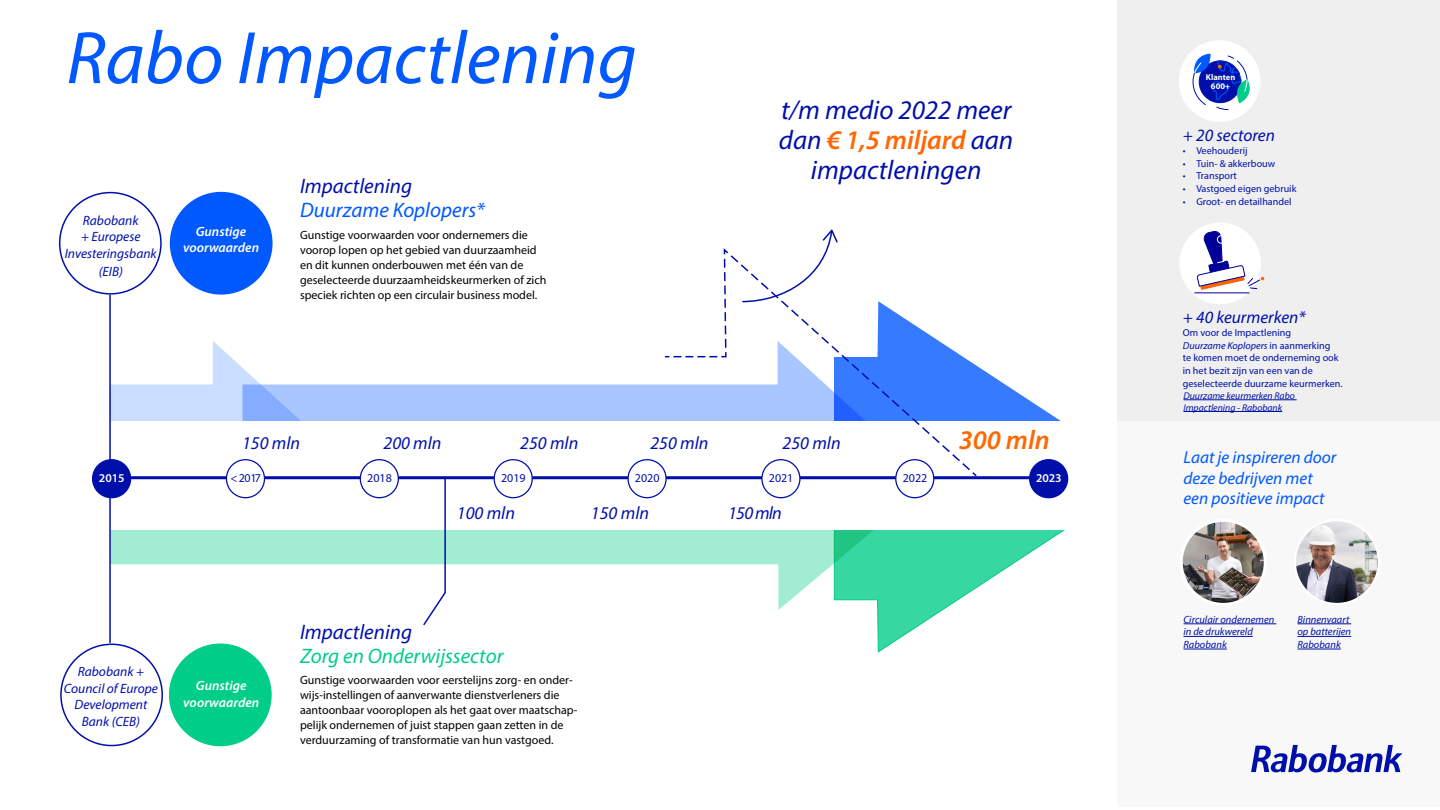
<style>
.page{position:relative;width:1440px;height:810px;background:#fff}
.page>*{position:absolute;margin:0;border:0;box-sizing:border-box;transform-origin:0 0}
.t1{font:italic 75px "Myriad Pro";color:#0058ff}
.t2{font:italic 27px/30px "Myriad Pro";color:#000faa;text-align:center}
.t3{font:italic 600 27px "Myriad Pro";color:#ff6700}
.t4{font:italic 21px/24px "Myriad Pro";color:#00cd87}
.t5{font:italic 21px/24px "Myriad Pro";color:#0058ff}
.t6{font:italic 18px "Myriad Pro";color:#000faa}
.t7{font:italic 17.25px/20.7px "Myriad Pro";color:#0058ff}
.t8{font:italic 17.25px "Myriad Pro";color:#000faa}
.t9{font:italic 13.5px/16.5px "Myriad Pro";color:#000faa;text-align:center}
.t10{font:italic 600 13.5px/16.5px "Myriad Pro";color:#fff;text-align:center}
.t11{font:12px/15px "Myriad Pro";color:#000}
.t12{font:12px "Myriad Pro";color:#000faa}
.t13{font:600 12px "Myriad Pro";color:#fff}
.t14{font:italic 10.5px/12.6px "Myriad Pro";color:#000faa}
.t15{font:10.12px/12.8px "Myriad Pro";color:#000faa}
.t16{font:italic 9.75px/11.7px "Myriad Pro";color:#000faa}
.t17{font:700 8.48px/8.5px "Myriad Pro";color:#fff;text-align:center}
.s1{color:#000faa}
.s2{font-weight:600;color:#ff6700}
.s3{font-style:italic}
</style>
<div class="page">
<div style="left:1117px;top:0;width:323px;height:421px;background:#efefef"></div>
<div style="left:1117px;top:421px;width:323px;height:385px;background:#f8f8f8"></div>
<div style="left:170px;top:644px;width:101px;height:102px;background:#00cd87;border-radius:50%"></div>
<div style="left:169px;top:644px;width:103px;height:102px;border:2px solid #00cd87;border-radius:50%"></div>
<div style="left:60px;top:644px;width:103px;height:102px;border:2px solid #000faa;border-radius:50%"></div>
<div style="left:171px;top:193px;width:101px;height:101px;background:#0058ff;border-radius:50%"></div>
<div style="left:170px;top:192px;width:103px;height:103px;border:2px solid #0058ff;border-radius:50%"></div>
<div style="left:59px;top:192px;width:103px;height:103px;border:2px solid #000faa;border-radius:50%"></div>
<svg style="left:972px;top:362px;width:89px;height:59px"></svg>
<div style="left:320px;top:384px;width:407px;height:37px;background:#a8c6ff"></div>
<svg style="left:111px;top:341px;width:209px;height:80px"></svg>
<svg style="left:877px;top:530px;width:188px;height:123px"></svg>
<svg style="left:111px;top:530px;width:784px;height:80px"></svg>
<hr style="left:129px;top:476px;width:920px;height:3px;background:#000faa">
<div style="left:226px;top:460px;width:38px;height:38px;background:#fff;border-radius:50%"></div>
<div style="left:226px;top:459px;width:39px;height:39px;border:1px solid #000faa;border-radius:50%"></div>
<div style="left:360px;top:460px;width:38px;height:38px;background:#fff;border-radius:50%"></div>
<div style="left:360px;top:459px;width:39px;height:39px;border:1px solid #000faa;border-radius:50%"></div>
<div style="left:494px;top:460px;width:38px;height:38px;background:#fff;border-radius:50%"></div>
<div style="left:494px;top:459px;width:39px;height:39px;border:1px solid #000faa;border-radius:50%"></div>
<div style="left:628px;top:460px;width:38px;height:38px;background:#fff;border-radius:50%"></div>
<div style="left:627px;top:459px;width:40px;height:39px;border:1px solid #000faa;border-radius:50%"></div>
<div style="left:762px;top:460px;width:38px;height:38px;background:#fff;border-radius:50%"></div>
<div style="left:761px;top:459px;width:40px;height:39px;border:1px solid #000faa;border-radius:50%"></div>
<div style="left:896px;top:460px;width:38px;height:38px;background:#fff;border-radius:50%"></div>
<div style="left:895px;top:459px;width:39px;height:39px;border:1px solid #000faa;border-radius:50%"></div>
<div style="left:93px;top:460px;width:38px;height:38px;background:#000faa;border-radius:50%"></div>
<div style="left:92px;top:459px;width:39px;height:39px;border:1px solid #000faa;border-radius:50%"></div>
<div style="left:1030px;top:460px;width:38px;height:38px;background:#000faa;border-radius:50%"></div>
<div style="left:1029px;top:459px;width:39px;height:39px;border:1px solid #000faa;border-radius:50%"></div>
<hr style="left:109px;top:295px;width:2px;height:169px;background:#000faa">
<hr style="left:109px;top:498px;width:2px;height:145px;background:#000faa">
<svg style="left:422px;top:476px;width:25px;height:150px"></svg>
<div style="left:1179px;top:223px;width:82px;height:81px;background:#fff;border-radius:50%"></div>
<svg style="left:1197px;top:231px;width:68px;height:63px"></svg>
<hr style="left:1195px;top:293px;width:54px;height:1px;background:#009">
<div style="left:1179px;top:40px;width:82px;height:82px;background:#fff;border-radius:50%"></div>
<svg style="left:1192px;top:54px;width:63px;height:56px"></svg>
<svg style="left:971px;top:472px;width:7px;height:5px"></svg>
<svg style="left:727px;top:255px;width:245px;height:217px"></svg>
<svg style="left:665px;top:248px;width:65px;height:110px"></svg>
<svg style="left:741px;top:230px;width:97px;height:73px"></svg>
<img style="left:1181px;top:520px;width:84px;height:84px;border-radius:42px">
<div style="left:1180px;top:519px;width:87px;height:87px;border:3px solid #fff;border-radius:50%"></div>
<img style="left:1297px;top:522px;width:80px;height:80px">
<div style="left:1294px;top:519px;width:86px;height:86px;border:2px solid #fff;border-radius:50%"></div>
<svg style="left:1251px;top:745px;width:151px;height:27px"></svg>
<hr style="left:1184px;top:624px;width:92px;height:1px;background:#000faa">
<hr style="left:1184px;top:636px;width:69px;height:1px;background:#000faa">
<hr style="left:1184px;top:649px;width:43px;height:1px;background:#000faa">
<hr style="left:1184px;top:400px;width:113px;height:1px;background:#000faa">
<hr style="left:1184px;top:411px;width:98px;height:1px;background:#000faa">
<hr style="left:1298px;top:624px;width:53px;height:1px;background:#000faa">
<hr style="left:1298px;top:636px;width:53px;height:1px;background:#000faa">
<hr style="left:1298px;top:649px;width:43px;height:1px;background:#000faa">
<p class="t1" style="left:66px;top:12px;width:572px">Rabo Impactlening</p>
<p class="t9" style="left:65px;top:212px;width:93px">Rabobank<br>+ Europese<br>Investeringsbank</p>
<p class="t9" style="left:99px;top:263px;width:26px">(EIB)</p>
<p class="t10" style="left:183px;top:223px;width:78px">Gunstige voorwaarden</p>
<p class="t5" style="left:300px;top:174px;width:186px"><span class="s1">Impactlening<br></span>Duurzame Koplopers*</p>
<p class="t11" style="left:300px;top:227px;width:248px">Gunstige voorwaarden voor ondernemers die voorop lopen op het gebied van duurzaamheid en dit kunnen onderbouwen met één van de geselecteerde duurzaamheidskeurmerken of zich speciek richten op een circulair business model.</p>
<p class="t6" style="left:242px;top:432px;width:60px">150 mln</p>
<p class="t6" style="left:383px;top:432px;width:60px">200 mln</p>
<p class="t6" style="left:520px;top:432px;width:60px">250 mln</p>
<p class="t6" style="left:650px;top:432px;width:60px">250 mln</p>
<p class="t2" style="left:779px;top:94px;width:236px">t/m medio 2022 meer dan <span class="s2">€ 1,5 miljard</span> aan impactleningen</p>
<p class="t6" style="left:782px;top:432px;width:60px">250 mln</p>
<p class="t3" style="left:959px;top:422px;width:92px">300 mln</p>
<p class="t13" style="left:99px;top:471px;width:27px">2015</p>
<p class="t12" style="left:230px;top:471px;width:32px">&lt;2017</p>
<p class="t12" style="left:367px;top:471px;width:26px">2018</p>
<p class="t12" style="left:501px;top:471px;width:26px">2019</p>
<p class="t12" style="left:635px;top:471px;width:26px">2020</p>
<p class="t12" style="left:769px;top:471px;width:26px">2021</p>
<p class="t12" style="left:903px;top:471px;width:26px">2022</p>
<p class="t13" style="left:1036px;top:471px;width:27px">2023</p>
<p class="t6" style="left:457px;top:502px;width:60px">100 mln</p>
<p class="t6" style="left:591px;top:502px;width:60px">150 mln</p>
<p class="t6" style="left:728px;top:502px;width:55px">150 mln</p>
<p class="t9" style="left:64px;top:663px;width:96px">Rabobank +<br>Council of Europe<br>Development<br>Bank (CEB)</p>
<p class="t10" style="left:183px;top:677px;width:78px">Gunstige voorwaarden</p>
<p class="t4" style="left:300px;top:620px;width:205px"><span class="s1">Impactlening<br></span>Zorg en Onderwijssector</p>
<p class="t11" style="left:300px;top:672px;width:279px">Gunstige voorwaarden voor eerstelijns zorg- en onder&shy;wijs-instellingen of aanverwante dienstverleners die aantoonbaar vooroplopen als het gaat over maatschap&shy;pelijk ondernemen of juist stappen gaan zetten in de verduurzaming of transformatie van hun vastgoed.</p>
<p class="t17" style="left:1206px;top:73px;width:31px">Klanten<br>600+</p>
<p class="t8" style="left:1183px;top:125px;width:94px">+ 20 sectoren</p>
<p class="t15" style="left:1183px;top:144px;width:66px">• Veehouderij</p>
<p class="t15" style="left:1183px;top:157px;width:94px">• Tuin- &amp; akkerbouw</p>
<p class="t15" style="left:1183px;top:169px;width:56px">• Transport</p>
<p class="t15" style="left:1183px;top:182px;width:115px">• Vastgoed eigen gebruik</p>
<p class="t15" style="left:1183px;top:195px;width:110px">• Groot- en detailhandel</p>
<p class="t8" style="left:1183px;top:307px;width:124px">+ 40 keurmerken*</p>
<p class="t15" style="left:1183px;top:326px;width:161px">Om voor de Impactlening<br><span class="s3">Duurzame Koplopers</span> in aanmerking<br>te komen moet de onderneming ook in het bezit zijn van een van de geselecteerde duurzame keurmerken.</p>
<p class="t16" style="left:1184px;top:390px;width:113px">Duurzame keurmerken Rabo<br>Impactlening - Rabobank</p>
<p class="t7" style="left:1184px;top:447px;width:154px">Laat je inspireren door deze bedrijven met een positieve impact</p>
<p class="t14" style="left:1184px;top:613px;width:92px">Circulair ondernemen in de drukwereld</p>
<p class="t14" style="left:1184px;top:638px;width:45px">Rabobank</p>
<p class="t14" style="left:1298px;top:613px;width:55px">Binnenvaart op batterijen</p>
<p class="t14" style="left:1298px;top:638px;width:45px">Rabobank</p>
</div>
